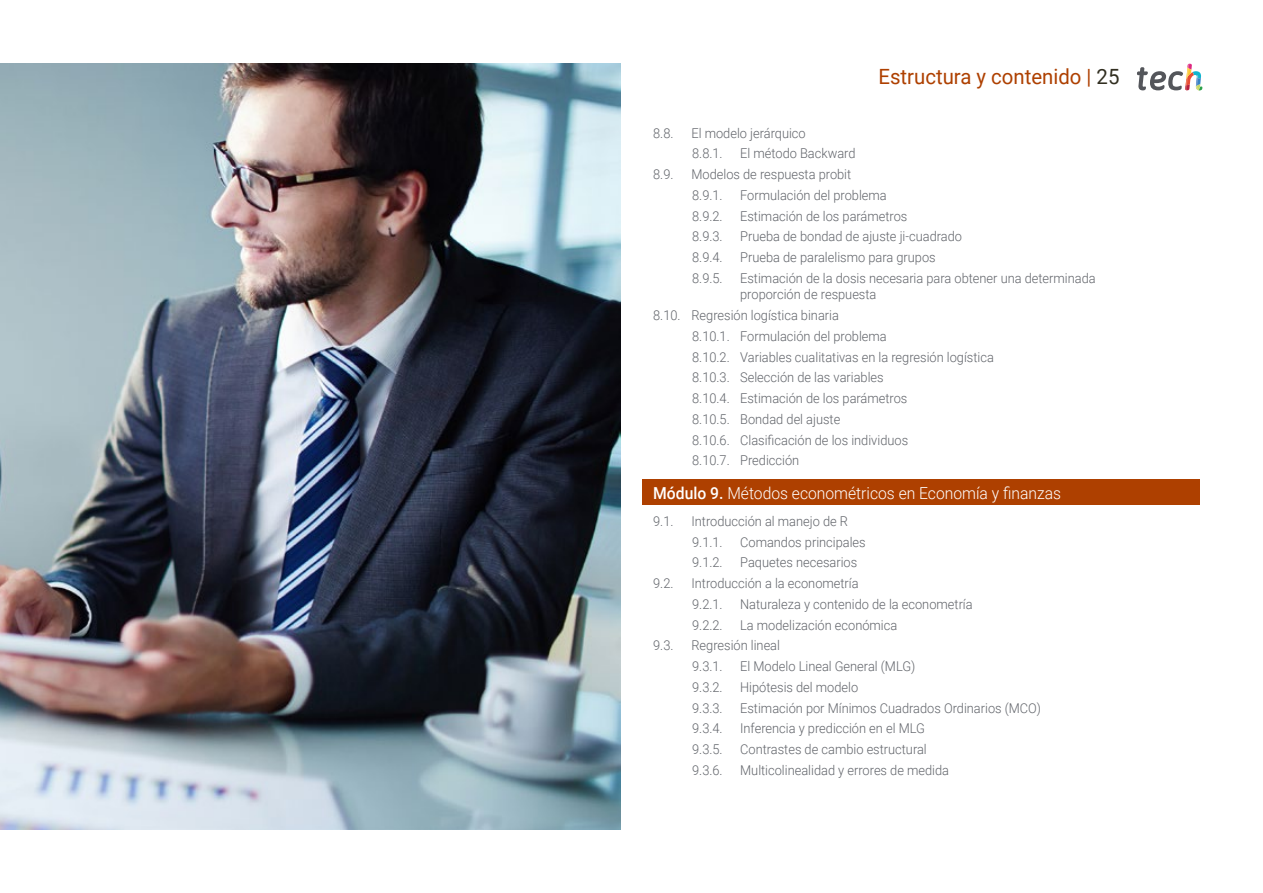
<style>
.page{position:relative;width:1263px;height:893px;background:#fff}
.page>*{position:absolute;margin:0;border:0;box-sizing:border-box;transform-origin:0 0}
.t1{font:21px "Roboto";color:#ae4000}
.t2{font:300 16.5px "Roboto";color:#fff;scale:.95 1}
.t3{font:300 13.5px/20.7px "Roboto";color:#61646a;scale:.95 1}
.s1{color:#312e20}
.s2{font-weight:500}
</style>
<div class="page">
<div style="left:642px;top:480px;width:557px;height:25px;background:#ae4000"></div>
<img style="left:0;top:64px;width:621px;height:765px">
<svg style="left:1137px;top:64px;width:65px;height:27px"></svg>
<p class="t3" style="left:653px;top:122px;width:23px">8.8.</p>
<p class="t3" style="left:691px;top:122px;width:122px">El modelo jerárquico<br>8.8.1.</p>
<p class="t3" style="left:740px;top:143px;width:123px">El método Backward</p>
<h1 class="t1" style="left:878px;top:62px;width:242px">Estructura y contenido | <span class="s1">25</span></h1>
<p class="t3" style="left:653px;top:164px;width:23px">8.9.</p>
<p class="t3" style="left:691px;top:164px;width:170px">Modelos de respuesta probit<br>8.9.1.</p>
<p class="t3" style="left:740px;top:184px;width:156px">Formulación del problema</p>
<p class="t3" style="left:692px;top:205px;width:34px">8.9.2.</p>
<p class="t3" style="left:740px;top:205px;width:178px">Estimación de los parámetros</p>
<p class="t3" style="left:692px;top:226px;width:34px">8.9.3.</p>
<p class="t3" style="left:740px;top:226px;width:235px">Prueba de bondad de ajuste ji-cuadrado</p>
<p class="t3" style="left:692px;top:247px;width:34px">8.9.4.</p>
<p class="t3" style="left:740px;top:247px;width:207px">Prueba de paralelismo para grupos</p>
<p class="t3" style="left:692px;top:267px;width:34px">8.9.5.</p>
<p class="t3" style="left:740px;top:269px;width:376px;line-height:16.5px">Estimación de la dosis necesaria para obtener una determinada proporción de respuesta</p>
<p class="t3" style="left:692px;top:305px;width:319px;text-indent:-39px">8.10. Regresión logística binaria<br>8.10.1. Formulación del problema<br>8.10.2. Variables cualitativas en la regresión logística 8.10.3. Selección de las variables<br>8.10.4. Estimación de los parámetros<br>8.10.5. Bondad del ajuste<br>8.10.6. Clasificación de los individuos<br>8.10.7. Predicción</p>
<p class="t2" style="left:653px;top:481px;width:431px"><span class="s2">Módulo 9.</span> Métodos econométricos en Economía y finanzas</p>
<p class="t3" style="left:653px;top:510px;width:23px">9.1.</p>
<p class="t3" style="left:691px;top:510px;width:166px">Introducción al manejo de R<br>9.1.1.</p>
<p class="t3" style="left:740px;top:531px;width:134px">Comandos principales</p>
<p class="t3" style="left:692px;top:552px;width:34px">9.1.2.</p>
<p class="t3" style="left:740px;top:552px;width:125px">Paquetes necesarios</p>
<p class="t3" style="left:653px;top:572px;width:23px">9.2.</p>
<p class="t3" style="left:691px;top:572px;width:178px">Introducción a la econometría<br>9.2.1.</p>
<p class="t3" style="left:740px;top:593px;width:246px">Naturaleza y contenido de la econometría</p>
<p class="t3" style="left:692px;top:614px;width:34px">9.2.2.</p>
<p class="t3" style="left:740px;top:614px;width:167px">La modelización económica</p>
<p class="t3" style="left:653px;top:635px;width:23px">9.3.</p>
<p class="t3" style="left:691px;top:635px;width:95px">Regresión lineal<br>9.3.1.</p>
<p class="t3" style="left:740px;top:655px;width:186px">El Modelo Lineal General (MLG)</p>
<p class="t3" style="left:692px;top:676px;width:34px">9.3.2.</p>
<p class="t3" style="left:740px;top:676px;width:126px">Hipótesis del modelo</p>
<p class="t3" style="left:692px;top:697px;width:34px">9.3.3.</p>
<p class="t3" style="left:740px;top:697px;width:318px">Estimación por Mínimos Cuadrados Ordinarios (MCO)</p>
<p class="t3" style="left:692px;top:718px;width:34px">9.3.4.</p>
<p class="t3" style="left:740px;top:718px;width:196px">Inferencia y predicción en el MLG</p>
<p class="t3" style="left:692px;top:738px;width:34px">9.3.5.</p>
<p class="t3" style="left:740px;top:738px;width:198px">Contrastes de cambio estructural</p>
<p class="t3" style="left:692px;top:759px;width:34px">9.3.6.</p>
<p class="t3" style="left:740px;top:759px;width:221px">Multicolinealidad y errores de medida</p>
</div>
